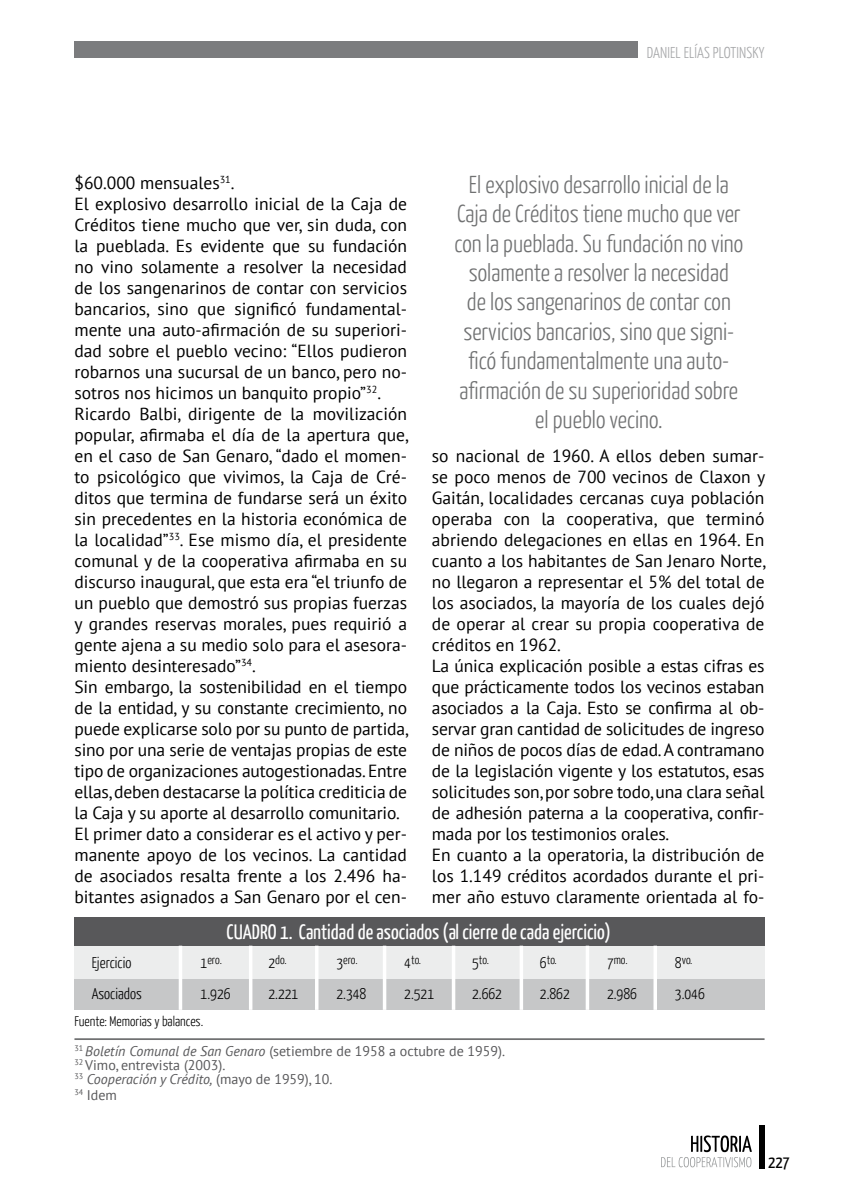
<style>
.page{position:relative;width:844px;height:1191px;background:#fff}
.page>*{position:absolute;margin:0;border:0;box-sizing:border-box;transform-origin:0 0}
.t1{font:300 24.5px/29.4px "Yanone Kaffeesatz";color:#707172;text-align:center}
.t2{font:20.82px "Yanone Kaffeesatz";color:#fff}
.t3{font:17.5px/21px "PT Sans";color:#000}
.t4{font:17.5px "Yanone Kaffeesatz";color:#000}
.t5{font:300 15.75px "Yanone Kaffeesatz";letter-spacing:.01em;color:#a5a6a8}
.t6{font:300 15.58px/31.3px "Yanone Kaffeesatz";color:#000}
.t7{font:14px/14px "PT Sans";color:#58585a}
.t8{font:300 14px "Yanone Kaffeesatz";color:#000}
.t9{font:300 12.08px "Yanone Kaffeesatz";color:#000}
.s1{font-size:15.58px}
.s2{font-style:italic}
</style>
<div class="page">
<div style="left:758px;top:1125px;width:6px;height:43px;background:#000"></div>
<div style="left:74px;top:42px;width:564px;height:16px;background:#7b7c7e"></div>
<svg style="left:661px;top:1135px;width:90px;height:32px"></svg>
<hr style="left:74px;top:1038px;width:690px;height:2px;background:#707172">
<div style="left:74px;top:946px;width:690px;height:33px;background:#eceded"></div>
<div style="left:74px;top:979px;width:690px;height:30px;background:#c6c7c8"></div>
<div style="left:74px;top:917px;width:690px;height:28px;background:#58585a"></div>
<hr style="left:179px;top:945px;width:3px;height:64px;background:#fff">
<hr style="left:249px;top:945px;width:3px;height:64px;background:#fff">
<hr style="left:315px;top:945px;width:3px;height:64px;background:#fff">
<hr style="left:383px;top:945px;width:3px;height:64px;background:#fff">
<svg style="left:451px;top:945px;width:4px;height:64px"></svg>
<hr style="left:519px;top:945px;width:4px;height:64px;background:#fff">
<svg style="left:585px;top:945px;width:4px;height:64px"></svg>
<hr style="left:653px;top:945px;width:3px;height:64px;background:#fff">
<p class="t5" style="left:646px;top:42px;width:13px">Daniel</p>
<p class="t5" style="left:683px;top:42px;width:42px">Elías Plotins</p>
<p class="t5" style="left:752px;top:42px;width:14px">ky</p>
<p class="t3" style="left:74px;top:172px;width:335px">$60.000 mensuales<sup>31</sup>.<br>El explosivo desarrollo inicial de la Caja de Créditos tiene mucho que ver, sin duda, con la pueblada. Es evidente que su fundación no vino solamente a resolver la necesidad de los sangenarinos de contar con servicios bancarios, sino que significó fundamental&shy;mente una auto-afirmación de su superiori&shy;dad sobre el pueblo vecino: “Ellos pudieron robarnos una sucursal de un banco, pero no&shy;sotros nos hicimos un banquito propio”<sup>32</sup>.<br>Ricardo Balbi, dirigente de la movilización popular, afirmaba el día de la apertura que, en el caso de San Genaro, “dado el momen&shy;to psicológico que vivimos, la Caja de Cré&shy;ditos que termina de fundarse será un éxito sin precedentes en la historia económica de la localidad”<sup>33</sup>. Ese mismo día, el presidente comunal y de la cooperativa afirmaba en su discurso inaugural, que esta era “el triunfo de un pueblo que demostró sus propias fuerzas y grandes reservas morales, pues requirió a gente ajena a su medio solo para el asesora&shy;miento desinteresado”<sup>34</sup>.<br>Sin embargo, la sostenibilidad en el tiempo de la entidad, y su constante crecimiento, no puede explicarse solo por su punto de partida, sino por una serie de ventajas propias de este tipo de organizaciones autogestionadas. Entre ellas, deben destacarse la política crediticia de la Caja y su aporte al desarrollo comunitario.<br>El primer dato a considerar es el activo y per&shy;manente apoyo de los vecinos. La cantidad de asociados resalta frente a los 2.496 ha&shy;bitantes asignados a San Genaro por el cen-</p>
<p class="t1" style="left:454px;top:169px;width:290px">El explosivo desarrollo inicial de la Caja de Créditos tiene mucho que ver con la pueblada. Su fundación no vino solamente a resolver la necesidad<br>de los sangenarinos de contar con servicios bancarios, sino que signi&shy;ficó fundamentalmente una auto&shy;afirmación de su superioridad sobre el pueblo vecino.</p>
<p class="t3" style="left:432px;top:445px;width:335px">so nacional de 1960. A ellos deben sumar&shy;se poco menos de 700 vecinos de Claxon y Gaitán, localidades cercanas cuya población operaba con la cooperativa, que terminó abriendo delegaciones en ellas en 1964. En cuanto a los habitantes de San Jenaro Norte, no llegaron a representar el 5% del total de los asociados, la mayoría de los cuales dejó de operar al crear su propia cooperativa de créditos en 1962.<br>La única explicación posible a estas cifras es que prácticamente todos los vecinos estaban asociados a la Caja. Esto se confirma al ob&shy;servar gran cantidad de solicitudes de ingreso de niños de pocos días de edad. A contramano de la legislación vigente y los estatutos, esas solicitudes son, por sobre todo, una clara señal de adhesión paterna a la cooperativa, confir&shy;mada por los testimonios orales.<br>En cuanto a la operatoria, la distribución de los 1.149 créditos acordados durante el pri&shy;mer año estuvo claramente orientada al fo-</p>
<p class="t2" style="left:226px;top:918px;width:386px">CuADro 1. Cantidad de asociados (al cierre de cada ejercicio)</p>
<p class="t6" style="left:92px;top:946px;width:52px">Ejercicio<br>Asociados</p>
<p class="t9" style="left:200px;top:952px;width:23px"><span class="s1">1</span>ero.</p>
<p class="t6" style="left:200px;top:977px;width:31px">1.926</p>
<p class="t8" style="left:74px;top:1012px;width:130px">Fuente: Memorias y balances.</p>
<p class="t9" style="left:268px;top:952px;width:20px"><span class="s1">2</span>do.</p>
<p class="t6" style="left:268px;top:977px;width:31px">2.221</p>
<p class="t9" style="left:336px;top:952px;width:23px"><span class="s1">3</span>ero.</p>
<p class="t6" style="left:336px;top:977px;width:31px">2.348</p>
<p class="t9" style="left:404px;top:952px;width:18px"><span class="s1">4</span>to.</p>
<p class="t6" style="left:404px;top:977px;width:31px">2.521</p>
<p class="t9" style="left:472px;top:952px;width:18px"><span class="s1">5</span>to.</p>
<p class="t6" style="left:472px;top:977px;width:31px">2.662</p>
<p class="t7" style="left:74px;top:1043px;width:432px"><sup>31</sup> <span class="s2">Boletín Comunal de San Genaro</span> (setiembre de 1958 a octubre de 1959).<br><sup>32</sup> Vimo, entrevista (2003).<br><sup>33</sup> <span class="s2">Cooperación y Crédito,</span> (mayo de 1959), 10.</p>
<p class="t7" style="left:74px;top:1087px;width:44px"><sup>34</sup> Idem</p>
<p class="t9" style="left:540px;top:952px;width:18px"><span class="s1">6</span>to.</p>
<p class="t6" style="left:540px;top:977px;width:31px">2.862</p>
<p class="t9" style="left:607px;top:952px;width:22px"><span class="s1">7</span>mo.</p>
<p class="t6" style="left:607px;top:977px;width:31px">2.986</p>
<p class="t9" style="left:674px;top:952px;width:19px"><span class="s1">8</span>vo.</p>
<p class="t6" style="left:674px;top:977px;width:31px">3.046</p>
<p class="t4" style="left:767px;top:1151px;width:23px">227</p>
</div>
